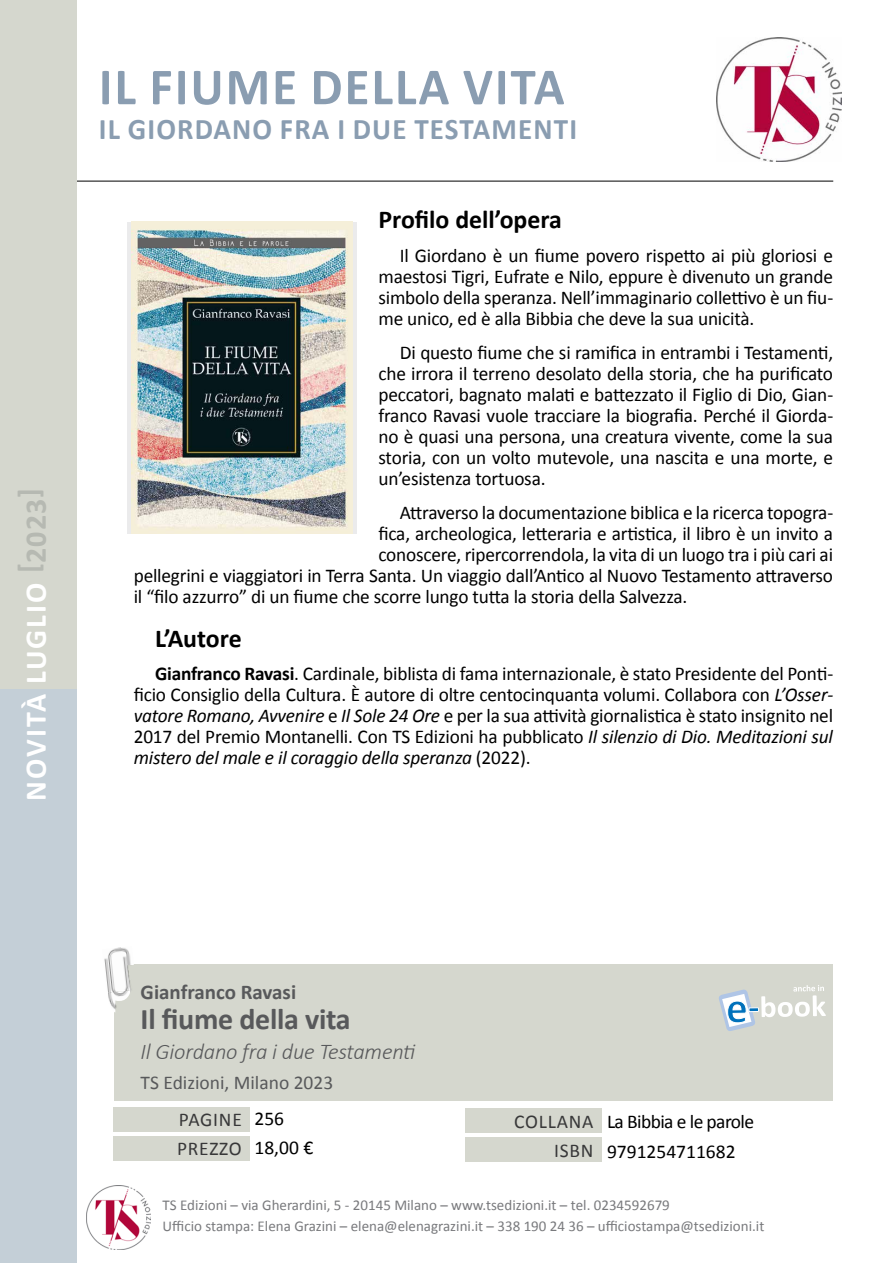
<style>
.page{position:relative;width:893px;height:1263px;background:#fff}
.page>*{position:absolute;margin:0;border:0;box-sizing:border-box;transform-origin:0 0}
.t1{font:700 52.5px "Calibri";letter-spacing:.04em;color:#8a9db1}
.t2{font:700 30px "Calibri";letter-spacing:.04em;color:#8a9db1}
.t3{font:700 30px "Calibri";letter-spacing:-.01em;color:#58595b}
.t4{font:700 30px "Calibri";letter-spacing:.07em;color:#fff}
.t5{font:700 30px "Calibri";color:#b6b9b2}
.t6{font:700 25.8px "Calibri";color:#000}
.t7{font:italic 300 22.5px "Calibri";letter-spacing:-.01em;color:#58595b}
.t8{font:700 21px "Calibri";color:#58595b}
.t9{font:19.5px/21px "Calibri";letter-spacing:-.01em;color:#000}
.t10{font:italic 19.5px/21px "Calibri";letter-spacing:-.01em;color:#000}
.t11{font:19.5px/29.5px "Calibri";letter-spacing:.04em;color:#383839}
.t12{font:19.5px "Calibri";color:#58595b}
.t13{font:15px/20.7px "Calibri";color:#797a7d}
.s1{font-weight:700}
.s2{font-style:italic}
.s3{font-style:normal}
</style>
<div class="page">
<div style="left:0;top:0;width:77px;height:639px;background:#d5d7ce"></div>
<img style="left:717px;top:37px;width:124px;height:125px">
<img style="left:86px;top:1186px;width:64px;height:63px">
<div style="left:0;top:689px;width:77px;height:574px;background:#c4cfd7"></div>
<hr style="left:77px;top:181px;width:756px;height:1px;background:#000">
<div style="left:0;top:181px;width:77px;height:508px;background:#d5d7ce"></div>
<div style="left:114px;top:964px;width:719px;height:136px;background:#d5d7ce"></div>
<div style="left:105px;top:947px;width:27px;height:62px;background:#fff"></div>
<img style="left:104px;top:947px;width:30px;height:46px">
<img style="left:107px;top:990px;width:24px;height:22px">
<div style="left:465px;top:1137px;width:137px;height:24px;background:#d5d7ce"></div>
<div style="left:465px;top:1107px;width:137px;height:25px;background:#d5d7ce"></div>
<div style="left:114px;top:1136px;width:136px;height:25px;background:#d5d7ce"></div>
<div style="left:114px;top:1107px;width:136px;height:24px;background:#d5d7ce"></div>
<div style="left:128px;top:222px;width:229px;height:312px;background:linear-gradient(to bottom,#ebebec,#ebebec)"></div>
<img style="left:132px;top:222px;width:221px;height:312px">
<svg style="left:719px;top:985px;width:107px;height:46px"></svg>
<h2 class="t5" style="left:11px;top:498px;width:11px;rotate:-90deg">[</h2>
<h2 class="t5" style="left:17px;top:563px;width:65px;rotate:-90deg">2023</h2>
<h2 class="t5" style="left:11px;top:573px;width:11px;rotate:-90deg">]</h2>
<h2 class="t4" style="left:17px;top:800px;width:220px;rotate:-90deg">NOVITÀ LUGLIO</h2>
<h1 class="t1" style="left:99px;top:53px;width:467px">IL FIUME DELLA VITA</h1>
<h2 class="t2" style="left:99px;top:110px;width:480px">IL GIORDANO FRA I DUE TESTAMENTI</h2>
<h3 class="t6" style="left:378px;top:203px;width:185px">Profilo dell’opera</h3>
<p class="t9" style="left:378px;top:245px;width:456px;text-align:right">Il Giordano è un fiume povero rispetto ai più gloriosi e maestosi Tigri, Eufrate e Nilo, eppure è divenuto un grande</p>
<p class="t9" style="left:378px;top:308px;width:377px">me unico, ed è alla Bibbia che deve la sua unicità.</p>
<p class="t9" style="left:378px;top:287px;width:456px">simbolo della speranza. Nell’immaginario collettivo è un fiu-</p>
<p class="t9" style="left:378px;top:342px;width:456px;text-align:right">Di questo fiume che si ramifica in entrambi i Testamenti, che irrora il terreno desolato della storia, che ha purificato</p>
<p class="t9" style="left:378px;top:384px;width:456px">peccatori, bagnato malati e battezzato il Figlio di Dio, Gian-</p>
<p class="t9" style="left:378px;top:405px;width:456px">franco Ravasi vuole tracciare la biografia. Perché il Giorda-</p>
<p class="t9" style="left:378px;top:426px;width:456px">no è quasi una persona, una creatura vivente, come la sua</p>
<p class="t9" style="left:378px;top:447px;width:456px">storia, con un volto mutevole, una nascita e una morte e, un’esistenza tortuosa.</p>
<p class="t9" style="left:378px;top:491px;width:456px;line-height:42px;text-align:right">Attraverso la documentazione biblica lae ricerca topogra&shy;conoscere, ripercorrendola la, vita di un luogo tra i più cari ai</p>
<p class="t9" style="left:134px;top:565px;width:701px">pellegrini e viaggiatori in Terra Santa. Un viaggio dall’Antico al Nuovo Testamento attraverso il “filo azzurro” di un fiume che scorre lungo tutta la storia della Salvezza.</p>
<h3 class="t6" style="left:155px;top:621px;width:88px">’LAutore</h3>
<p class="t9" style="left:378px;top:523px;width:456px">fica, archeologica, letteraria e artistica il, libro è un invito a</p>
<p class="t9" style="left:155px;top:663px;width:680px"><span class="s1">Gianfranco Ravasi</span>. Cardinale, biblista di fama internazionale è, stato Presidente del Ponti-</p>
<p class="t9" style="left:134px;top:684px;width:701px">ficio Consiglio della Cultura È. autore di oltre centocinquanta volumi. Collabora con <span class="s2">’LOsser-</span></p>
<p class="t9" style="left:134px;top:705px;width:701px"><span class="s2">vatore Romano, Avvenire Il</span>e <span class="s2">Sole 24 Ore</span> e per la sua attività giornalistica è stato insignito nel</p>
<p class="t10" style="left:134px;top:726px;width:701px"><span class="s3">2017 del Premio Montanelli. Con TS Edizioni ha pubblicato</span> Il silenzio di Dio. Meditazioni sul mistero del male ile coraggio della speranza <span class="s3">)2022 .(</span></p>
<p class="t8" style="left:141px;top:979px;width:157px">Gianfranco Ravasi</p>
<h2 class="t3" style="left:141px;top:1000px;width:212px">Il fiume della vita</h2>
<p class="t7" style="left:141px;top:1038px;width:276px">Il Giordano fra i due Testamenti</p>
<p class="t12" style="left:141px;top:1070px;width:194px">TS Edizioni, Milano 2023</p>
<p class="t11" style="left:177px;top:1104px;width:66px">PAGINE<br>PREZZO</p>
<p class="t9" style="left:254px;top:1103px;width:60px;line-height:30px">256<br>18,00 €</p>
<p class="t9" style="left:607px;top:1107px;width:149px;line-height:30px">La Bibbia lee parole<br>9791254711682</p>
<p class="t11" style="left:514px;top:1106px;width:81px;text-align:right">COLLANA<br>ISBN</p>
<p class="t13" style="left:163px;top:1194px;width:603px">TS Edizioni – via Gherardini -5, 20145 Milano – www.tsedizioni i t. – tel. 0234592679<br>Ufficio stampa: Elena Grazini – elena@elenagrazini i t. – 338 190 24 36 – ufficiostampa@tsedizioni i t.</p>
</div>
